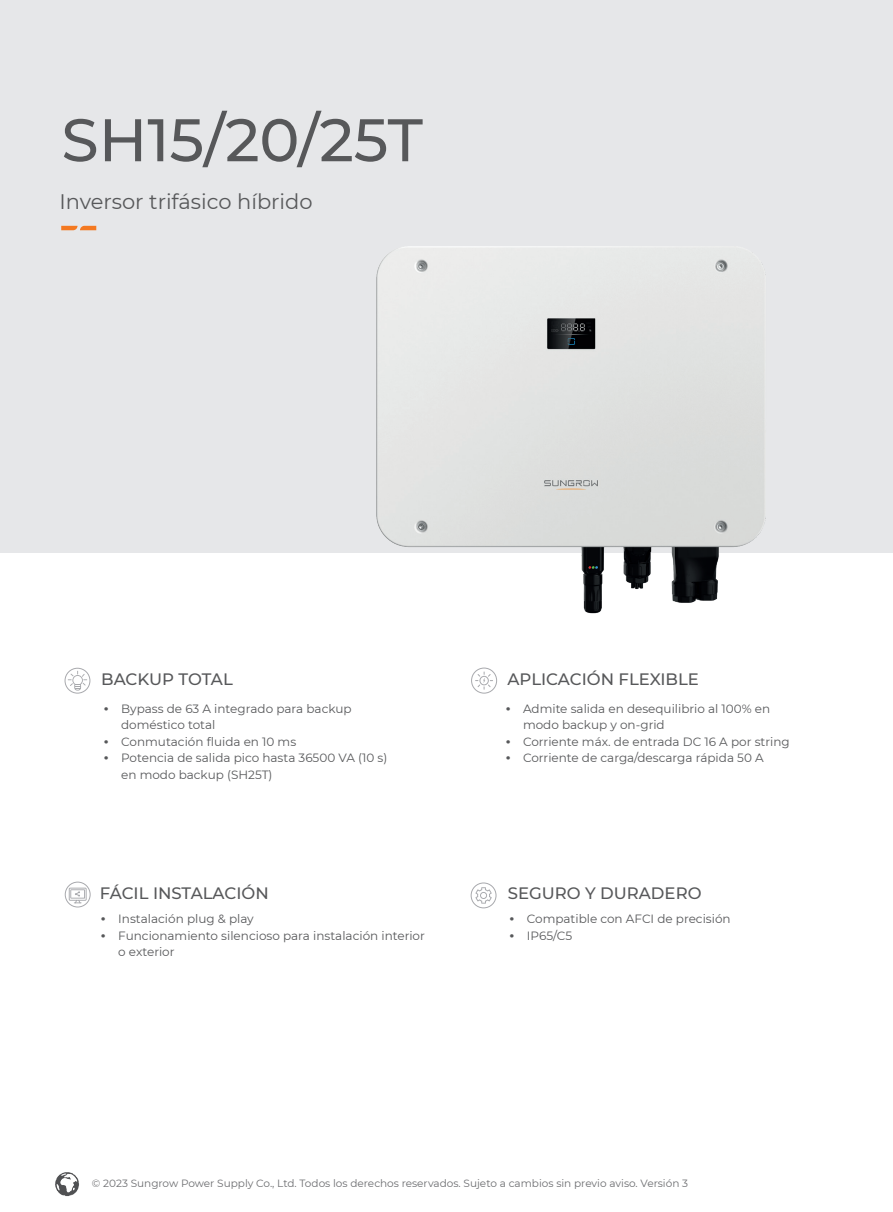
<style>
.page{position:relative;width:893px;height:1212px;background:#fff}
.page>*{position:absolute;margin:0;border:0;box-sizing:border-box;transform-origin:0 0}
.t1{font:500 60px "Montserrat";color:#57585a}
.t2{font:21px "Montserrat";color:#57585a}
.t3{font:500 16.5px "Montserrat";color:#57585a}
.t4{font:12px/16.5px "Montserrat";color:#57585a}
.t5{font:10.5px "Montserrat";color:#6c6d70}
.s1{font-family:"Arial";font-weight:700}
</style>
<div class="page">
<img style="left:55px;top:1172px;width:24px;height:25px">
<div style="left:0;top:0;width:893px;height:553px;background:#e6e7e9"></div>
<svg style="left:61px;top:226px;width:35px;height:4px"></svg>
<img style="left:376px;top:246px;width:390px;height:368px">
<svg style="left:475px;top:671px;width:19px;height:19px"></svg>
<div style="left:471px;top:668px;width:26px;height:25px;border:1px solid #a8a9ad;border-radius:50%"></div>
<div style="left:65px;top:668px;width:25px;height:25px;border:1px solid #a8a9ad;border-radius:50%"></div>
<svg style="left:68px;top:671px;width:19px;height:19px"></svg>
<div style="left:471px;top:882px;width:25px;height:26px;border:1px solid #a8a9ad;border-radius:50%"></div>
<svg style="left:475px;top:887px;width:17px;height:16px"></svg>
<div style="left:65px;top:882px;width:26px;height:25px;border:1px solid #a8a9ad;border-radius:50%"></div>
<svg style="left:69px;top:888px;width:18px;height:15px"></svg>
<h1 class="t1" style="left:61px;top:98px;width:363px">SH15/20/25T</h1>
<h2 class="t2" style="left:59px;top:187px;width:255px">Inversor trifásico híbrido</h2>
<h3 class="t3" style="left:101px;top:668px;width:133px">BACKUP TOTAL</h3>
<h3 class="t3" style="left:507px;top:668px;width:193px">APLICACIÓN FLEXIBLE</h3>
<p class="t4" style="left:121px;top:700px;width:232px;text-indent:-17px"><span class="s1">•</span> Bypass de 63 A integrado para backup doméstico total</p>
<p class="t4" style="left:104px;top:733px;width:194px"><span class="s1">•</span> Conmutación fluida en 10 ms</p>
<p class="t4" style="left:121px;top:749px;width:268px;text-indent:-17px"><span class="s1">•</span> Potencia de salida pico hasta 36500 VA (10 s) en modo backup (SH25T)</p>
<p class="t4" style="left:523px;top:700px;width:249px;text-indent:-17px"><span class="s1">•</span> Admite salida en desequilibrio al 100% en modo backup y on-grid</p>
<p class="t4" style="left:506px;top:733px;width:285px"><span class="s1">•</span> Corriente máx. de entrada DC 16 A por string</p>
<p class="t4" style="left:506px;top:749px;width:259px"><span class="s1">•</span> Corriente de carga/descarga rápida 50 A</p>
<h3 class="t3" style="left:100px;top:882px;width:170px">FÁCIL INSTALACIÓN</h3>
<h3 class="t3" style="left:508px;top:882px;width:195px">SEGURO Y DURADERO</h3>
<p class="t4" style="left:101px;top:910px;width:154px"><span class="s1">•</span> Instalación plug &amp; play</p>
<p class="t4" style="left:118px;top:927px;width:308px;text-indent:-17px"><span class="s1">•</span> Funcionamiento silencioso para instalación interior o exterior</p>
<p class="t4" style="left:510px;top:910px;width:222px"><span class="s1">•</span> Compatible con AFCI de precisión</p>
<p class="t4" style="left:510px;top:927px;width:64px"><span class="s1">•</span> IP65/C5</p>
<p class="t5" style="left:92px;top:1176px;width:598px">© 2023 Sungrow Power Supply Co., Ltd. Todos los derechos reservados. Sujeto a cambios sin previo aviso. Versión 3</p>
</div>
